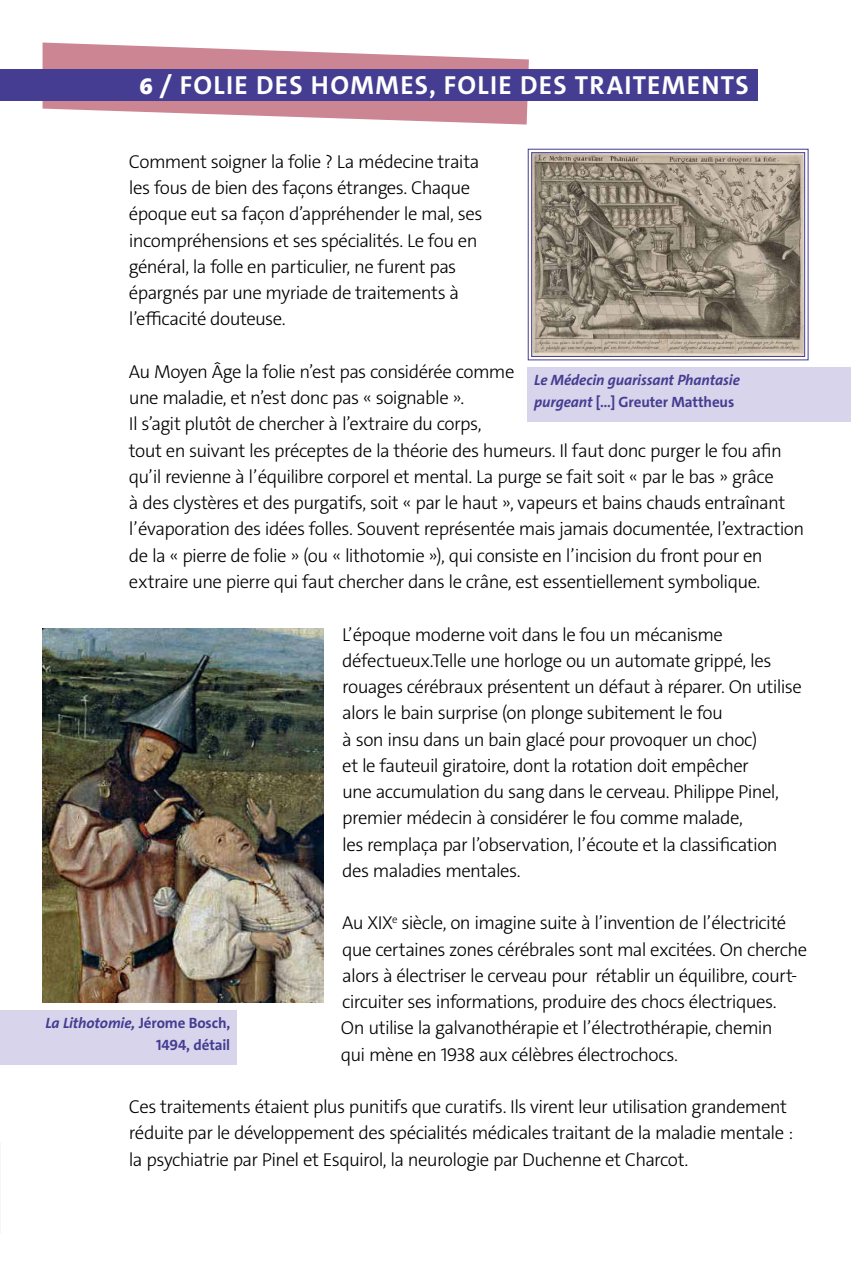
<style>
.page{position:relative;width:851px;height:1276px;background:#fff}
.page>*{position:absolute;margin:0;border:0;box-sizing:border-box;transform-origin:0 0}
.t1{font:700 26.25px "The Sans C4 s";letter-spacing:.05em;color:#fff}
.t2{font:300 18.75px/26.2px "The Sans C4 s";letter-spacing:-.03em;color:#000}
.t3{font:italic 700 15px/22.5px "The Sans C4 s";letter-spacing:-.01em;color:#443d91}
.t4{font:700 15px/22.5px "The Sans C4 s";letter-spacing:-.01em;color:#443d91;text-align:right}
.s1{font-family:"Macho";font-weight:800;font-size:22.5px}
.s2{font-style:normal}
.s3{font-style:italic}
</style>
<div class="page">
<svg style="left:527px;top:148px;width:281px;height:212px;background:#9a9083"></svg>
<div style="left:531px;top:152px;width:273px;height:205px;border:1px solid #443d91"></div>
<svg style="left:43px;top:43px;width:486px;height:82px"></svg>
<div style="left:0;top:69px;width:757px;height:32px;background:#443d91"></div>
<div style="left:528px;top:367px;width:322px;height:54px;background:#d7d4ec"></div>
<div style="left:0;top:1010px;width:237px;height:54px;background:#d7d4ec"></div>
<img style="left:43px;top:628px;width:280px;height:374px">
<h1 class="t1" style="left:140px;top:68px;width:610px"><span class="s1">6</span> / FOLIE DES HOMMES, FOLIE DES TRAITEMENTS</h1>
<p class="t2" style="left:129px;top:149px;width:355px">Comment soigner la folie ? La médecine traita les fous de bien des façons étranges. Chaque époque eut sa façon d’appréhender le mal, ses incompréhensions et ses spécialités. Le fou en général, la folle en particulier, ne furent pas épargnés par une myriade de traitements à l’efficacité douteuse.</p>
<p class="t2" style="left:129px;top:359px;width:676px">Au Moyen Âge la folie n’est pas considérée comme<br>une maladie, et n’est donc pas « soignable ».<br>Il s’agit plutôt de chercher à l’extraire du corps,<br>tout en suivant les préceptes de la théorie des humeurs. Il faut donc purger le fou afin qu’il revienne à l’équilibre corporel et mental. La purge se fait soit « par le bas » grâce<br>à des clystères et des purgatifs, soit « par le haut », vapeurs et bains chauds entraînant l’évaporation des idées folles. Souvent représentée mais jamais documentée, l’extraction de la « pierre de folie » (ou « lithotomie »), qui consiste en l’incision du front pour en extraire une pierre qui faut chercher dans le crâne, est essentiellement symbolique.</p>
<p class="t2" style="left:342px;top:621px;width:461px">L’époque moderne voit dans le fou un mécanisme défectueux.Telle une horloge ou un automate grippé, les rouages cérébraux présentent un défaut à réparer. On utilise alors le bain surprise (on plonge subitement le fou<br>à son insu dans un bain glacé pour provoquer un choc)<br>et le fauteuil giratoire, dont la rotation doit empêcher<br>une accumulation du sang dans le cerveau. Philippe Pinel, premier médecin à considérer le fou comme malade,<br>les remplaça par l’observation, l’écoute et la classification des maladies mentales.</p>
<p class="t2" style="left:341px;top:910px;width:468px">Au XIX<sup>e</sup> siècle, on imagine suite à l’invention de l’électricité que certaines zones cérébrales sont mal excitées. On cherche alors à électriser le cerveau pour rétablir un équilibre, court&shy;circuiter ses informations, produire des chocs électriques.<br>On utilise la galvanothérapie et l’électrothérapie, chemin<br>qui mène en 1938 aux célèbres électrochocs.</p>
<p class="t2" style="left:129px;top:1094px;width:665px">Ces traitements étaient plus punitifs que curatifs. Ils virent leur utilisation grandement réduite par le développement des spécialités médicales traitant de la maladie mentale : la psychiatrie par Pinel et Esquirol, la neurologie par Duchenne et Charcot.</p>
<p class="t3" style="left:534px;top:368px;width:207px">Le Médecin guarissant Phantasie purgeant <span class="s2">[...] Greuter Mattheus</span></p>
<p class="t4" style="left:45px;top:1011px;width:186px"><span class="s3">La Lithotomie,</span> Jérome Bosch,<br>1494, détail</p>
</div>
